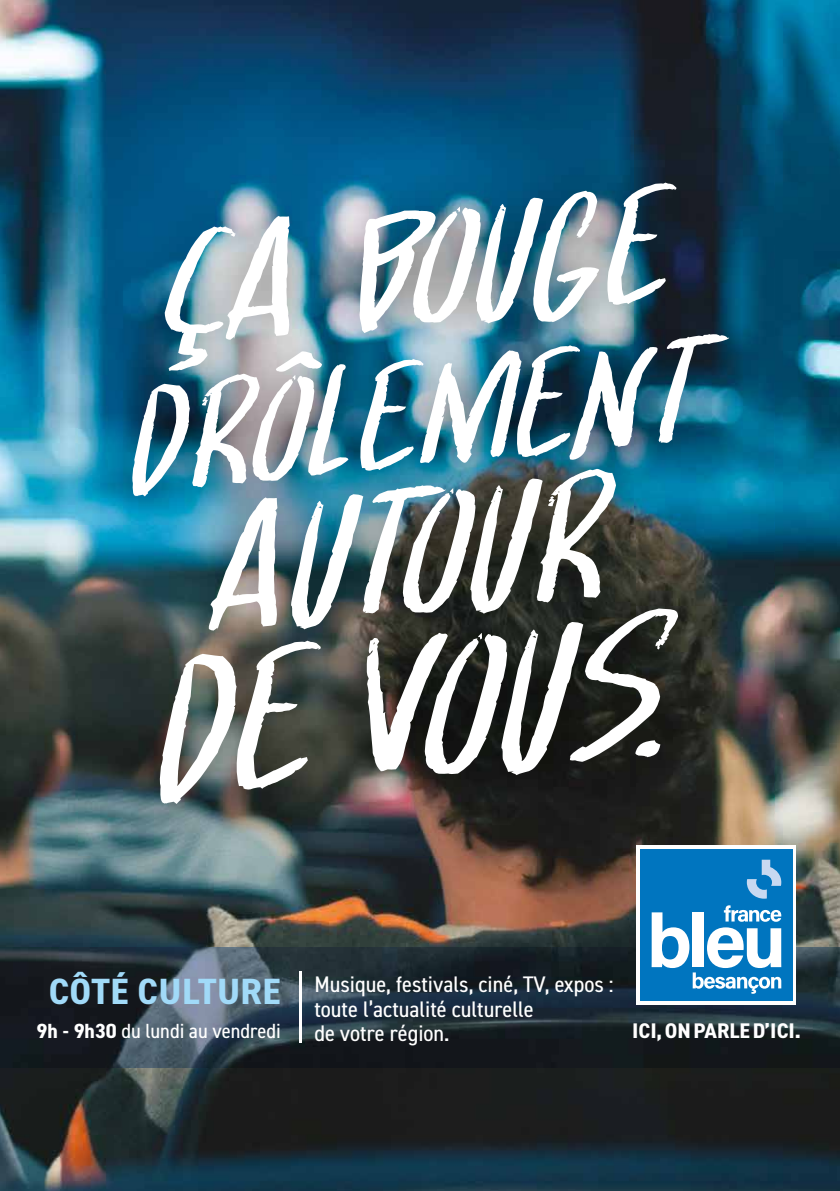
<style>
.page{position:relative;width:840px;height:1191px;background:#fff}
.page>*{position:absolute;margin:0;border:0;box-sizing:border-box;transform-origin:0 0}
.t1{font:700 condensed 36.6px "DIN2014";letter-spacing:.01em;color:#a1daf8;scale:1.11 1}
.t2{font:condensed 22.6px/24.6px "DIN2014";color:#fff;scale:1.11 1}
.t3{font:700 condensed 21.2px "DIN2014";color:#fff;scale:1.11 1}
.t4{font:condensed 20.6px "DIN2014";color:#fff;scale:1.11 1}
.s1{font-weight:700}
</style>
<div class="page">
<img style="left:0;top:0;width:839px;height:1191px">
<img style="left:78px;top:130px;width:696px;height:725px">
<svg style="left:159px;top:608px;width:518px;height:196px"></svg>
<img style="left:206px;top:496px;width:409px;height:134px">
<img style="left:132px;top:333px;width:596px;height:163px">
<img style="left:165px;top:183px;width:511px;height:188px">
<img style="left:0;top:947px;width:839px;height:120px">
<hr style="left:299px;top:971px;width:2px;height:71px;background:#fff">
<svg style="left:636px;top:844px;width:159px;height:160px"></svg>
<div style="left:640px;top:848px;width:152px;height:152px;background:#0075bf"></div>
<svg style="left:746px;top:859px;width:34px;height:39px"></svg>
<svg style="left:651px;top:905px;width:129px;height:88px"></svg>
<h1 class="t1" style="left:49px;top:967px;width:210px">CÔTÉ CULTURE</h1>
<p class="t4" style="left:37px;top:1016px;width:221px"><span class="s1">9h - 9h30</span> du lundi au vendredi</p>
<p class="t3" style="left:631px;top:1016px;width:154px">ICI, ON PARLE D’ICI.</p>
<p class="t2" style="left:314px;top:971px;width:271px">Musique, festivals, ciné, TV, expos : toute l’actualité culturelle<br>de votre région.</p>
</div>
